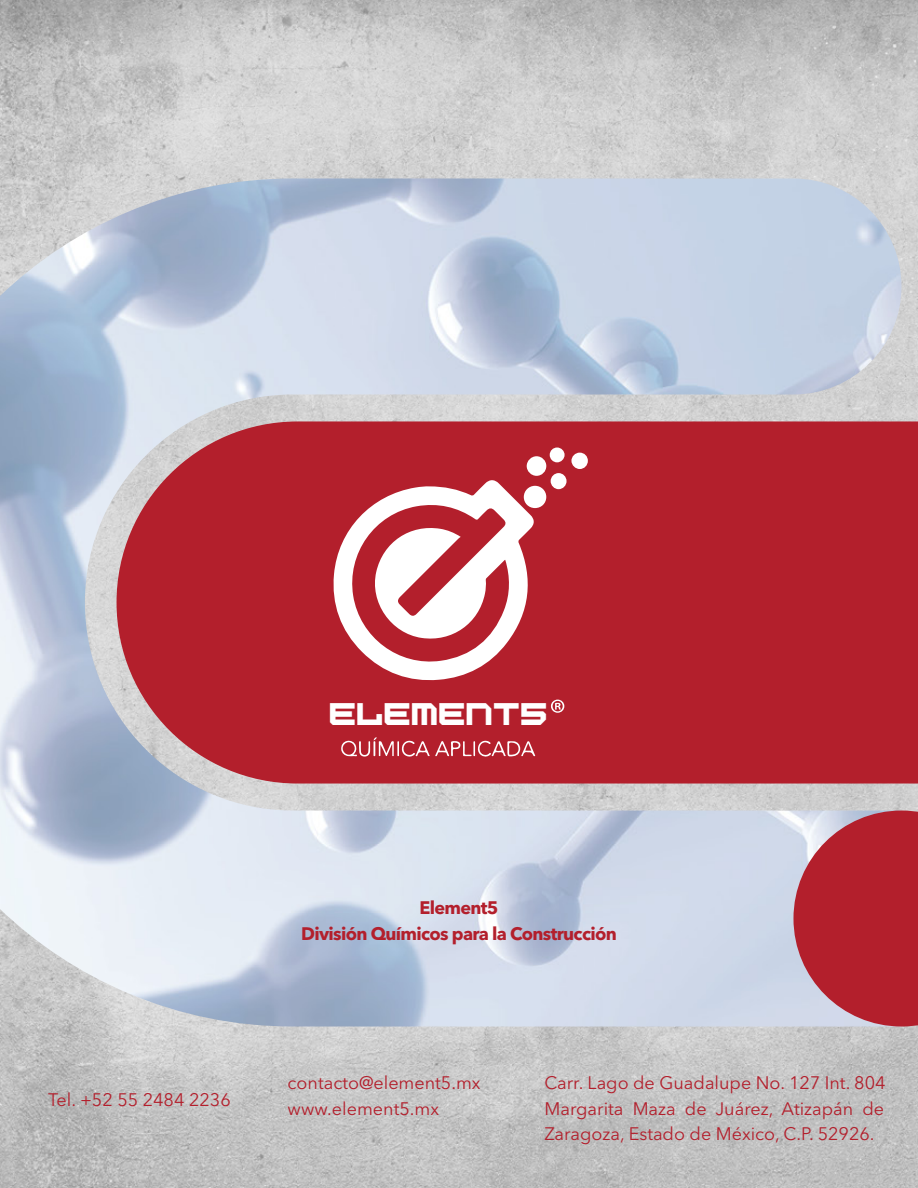
<style>
.page{position:relative;width:918px;height:1188px;background:#fff}
.page>*{position:absolute;margin:0;border:0;box-sizing:border-box;transform-origin:0 0}
.t1{font:21.9px "Digital Desolation";color:#fff}
.t2{font:18px/25.5px "Avenir Next LT Pro";color:#b31f2c}
.t3{font:700 18px/25.5px "Avenir Next LT Pro";letter-spacing:-.035em;color:#b31f2c;text-align:center}
</style>
<div class="page">
<img style="left:0;top:0;width:918px;height:1188px">
<img style="left:0;top:178px;width:901px;height:849px">
<div style="left:117px;top:421px;width:801px;height:363px;background:#b31f2c"></div>
<svg style="left:793px;top:811px;width:125px;height:216px"></svg>
<svg style="left:551px;top:700px;width:13px;height:13px"></svg>
<div style="left:524px;top:486px;width:22px;height:22px;background:#fff;border-radius:50%"></div>
<div style="left:527px;top:456px;width:19px;height:20px;background:#fff;border-radius:50%"></div>
<div style="left:571px;top:453px;width:17px;height:16px;background:#fff;border-radius:50%"></div>
<div style="left:551px;top:473px;width:16px;height:16px;background:#fff;border-radius:50%"></div>
<div style="left:550px;top:447px;width:15px;height:15px;background:#fff;border-radius:50%"></div>
<svg style="left:331px;top:479px;width:204px;height:203px"></svg>
<svg style="left:341px;top:737px;width:195px;height:21px"></svg>
<p class="t1" style="left:330px;top:701px;width:220px">ELEMENT5</p>
<p class="t2" style="left:48px;top:1087px;width:184px">Tel. +52 55 2484 2236</p>
<p class="t3" style="left:301px;top:895px;width:317px">Element5<br>División Químicos para la Construcción</p>
<p class="t2" style="left:288px;top:1070px;width:195px">contacto@element5.mx www.element5.mx</p>
<p class="t2" style="left:545px;top:1070px;width:343px;text-align:justify">Carr. Lago de Guadalupe No. 127 Int. 804<br>Margarita Maza de Juárez, Atizapán de Zaragoza, Estado de México, C.P. 52926.</p>
</div>
